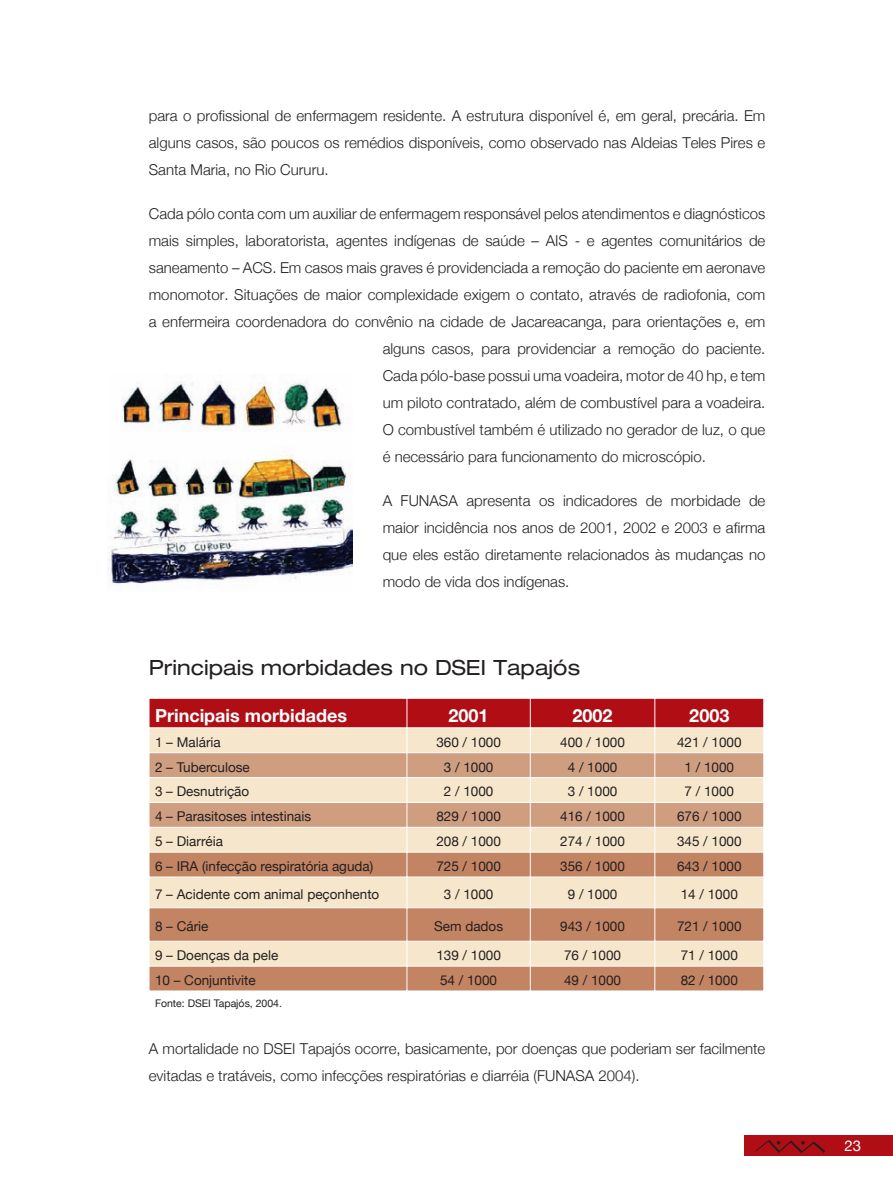
<style>
.page{position:relative;width:893px;height:1191px;background:#fff}
.page>*{position:absolute;margin:0;border:0;box-sizing:border-box;transform-origin:0 0}
.t1{font:expanded 21px "Helvetica Neue";color:#231f20}
.t2{font:700 18px "Helvetica Neue";color:#fff}
.t3{font:300 15px/27px "Helvetica Neue";color:#231f20;text-align:justify}
.t4{font:15px "Helvetica Neue";color:#fff}
.t5{font:13.5px "Helvetica Neue";color:#231f20}
.t6{font:10.5px "Helvetica Neue";color:#231f20}
</style>
<div class="page">
<div style="left:745px;top:1135px;width:148px;height:21px;background:#b00d15"></div>
<svg style="left:755px;top:1140px;width:70px;height:13px"></svg>
<svg style="left:150px;top:877px;width:613px;height:113px;background:#dcb598"></svg>
<svg style="left:149px;top:698px;width:615px;height:178px;background:#daa58f"></svg>
<hr style="left:407px;top:877px;width:1px;height:30px;background:#fff">
<hr style="left:530px;top:877px;width:1px;height:30px;background:#fff">
<hr style="left:655px;top:877px;width:1px;height:30px;background:#fff">
<hr style="left:149px;top:907px;width:258px;height:1px;background:#fff">
<hr style="left:407px;top:907px;width:123px;height:1px;background:#fff">
<hr style="left:407px;top:908px;width:1px;height:33px;background:#fff">
<hr style="left:530px;top:907px;width:125px;height:1px;background:#fff">
<hr style="left:530px;top:908px;width:1px;height:33px;background:#fff">
<hr style="left:655px;top:907px;width:109px;height:1px;background:#fff">
<hr style="left:655px;top:908px;width:1px;height:33px;background:#fff">
<hr style="left:149px;top:941px;width:258px;height:1px;background:#fff">
<hr style="left:407px;top:941px;width:123px;height:1px;background:#fff">
<hr style="left:530px;top:941px;width:125px;height:1px;background:#fff">
<hr style="left:655px;top:941px;width:109px;height:1px;background:#fff">
<hr style="left:149px;top:966px;width:258px;height:1px;background:#fff">
<hr style="left:407px;top:966px;width:123px;height:1px;background:#fff">
<hr style="left:530px;top:966px;width:125px;height:1px;background:#fff">
<hr style="left:655px;top:966px;width:109px;height:1px;background:#fff">
<svg style="left:149px;top:942px;width:1px;height:49px"></svg>
<svg style="left:407px;top:942px;width:1px;height:49px"></svg>
<svg style="left:530px;top:942px;width:1px;height:48px"></svg>
<svg style="left:655px;top:942px;width:1px;height:49px"></svg>
<svg style="left:763px;top:942px;width:1px;height:48px"></svg>
<img style="left:108px;top:381px;width:245px;height:204px">
<p class="t3" style="left:149px;top:102px;width:618px">para o profissional de enfermagem residente. A estrutura disponível é, em geral, precária. Em alguns casos, são poucos os remédios disponíveis, como observado nas Aldeias Teles Pires e Santa Maria, no Rio Cururu.</p>
<p class="t3" style="left:149px;top:200px;width:618px">Cada pólo conta com um auxiliar de enfermagem responsável pelos atendimentos e diagnósticos</p>
<p class="t3" style="left:149px;top:227px;width:618px">mais simples, laboratorista, agentes indígenas de saúde – AIS - e agentes comunitários de</p>
<p class="t3" style="left:149px;top:254px;width:618px">saneamento – ACS. Em casos mais graves é providenciada a remoção do paciente em aeronave</p>
<p class="t3" style="left:149px;top:281px;width:618px">monomotor. Situações de maior complexidade exigem o contato, através de radiofonia, com</p>
<p class="t3" style="left:149px;top:308px;width:618px">a enfermeira coordenadora do convênio na cidade de Jacareacanga, para orientações e, em</p>
<p class="t3" style="left:383px;top:335px;width:384px">alguns casos, para providenciar a remoção do paciente.</p>
<p class="t3" style="left:383px;top:362px;width:384px">Cada pólo-base possui uma voadeira, motor de 40 hp, e tem</p>
<p class="t3" style="left:383px;top:389px;width:384px">um piloto contratado, além de combustível para a voadeira.</p>
<p class="t3" style="left:383px;top:416px;width:384px">O combustível também é utilizado no gerador de luz, o que</p>
<p class="t3" style="left:383px;top:443px;width:325px">é necessário para funcionamento do microscópio.</p>
<p class="t3" style="left:383px;top:487px;width:384px">A FUNASA apresenta os indicadores de morbidade de maior incidência nos anos de 2001, 2002 e 2003 e afirma que eles estão diretamente relacionados às mudanças no modo de vida dos indígenas.</p>
<h1 class="t1" style="left:149px;top:660px;width:433px">Principais morbidades no DSEI Tapajós</h1>
<p class="t2" style="left:155px;top:704px;width:194px">Principais morbidades</p>
<p class="t2" style="left:449px;top:704px;width:42px">2001</p>
<p class="t2" style="left:573px;top:704px;width:42px">2002</p>
<p class="t2" style="left:689px;top:704px;width:42px">2003</p>
<p class="t5" style="left:155px;top:734px;width:67px">1 – Malária</p>
<p class="t5" style="left:436px;top:734px;width:66px">360 / 1000</p>
<p class="t5" style="left:560px;top:734px;width:66px">400 / 1000</p>
<p class="t5" style="left:677px;top:734px;width:66px">421 / 1000</p>
<p class="t5" style="left:155px;top:758px;width:96px">2 – Tuberculose</p>
<p class="t5" style="left:444px;top:758px;width:51px">3 / 1000</p>
<p class="t5" style="left:568px;top:758px;width:51px">4 / 1000</p>
<p class="t5" style="left:684px;top:758px;width:51px">1 / 1000</p>
<p class="t5" style="left:155px;top:783px;width:96px">3 – Desnutrição</p>
<p class="t5" style="left:444px;top:783px;width:51px">2 / 1000</p>
<p class="t5" style="left:568px;top:783px;width:51px">3 / 1000</p>
<p class="t5" style="left:684px;top:783px;width:51px">7 / 1000</p>
<p class="t5" style="left:155px;top:808px;width:158px">4 – Parasitoses intestinais</p>
<p class="t5" style="left:436px;top:808px;width:66px">829 / 1000</p>
<p class="t5" style="left:560px;top:808px;width:66px">416 / 1000</p>
<p class="t5" style="left:677px;top:808px;width:66px">676 / 1000</p>
<p class="t5" style="left:155px;top:833px;width:69px">5 – Diarréia</p>
<p class="t5" style="left:436px;top:833px;width:66px">208 / 1000</p>
<p class="t5" style="left:560px;top:833px;width:66px">274 / 1000</p>
<p class="t5" style="left:677px;top:833px;width:66px">345 / 1000</p>
<p class="t5" style="left:155px;top:858px;width:220px">6 – IRA (infecção respiratória aguda)</p>
<p class="t5" style="left:436px;top:858px;width:66px">725 / 1000</p>
<p class="t5" style="left:560px;top:858px;width:66px">356 / 1000</p>
<p class="t5" style="left:677px;top:858px;width:66px">643 / 1000</p>
<p class="t5" style="left:155px;top:886px;width:226px">7 – Acidente com animal peçonhento</p>
<p class="t5" style="left:444px;top:886px;width:51px">3 / 1000</p>
<p class="t5" style="left:568px;top:886px;width:51px">9 / 1000</p>
<p class="t5" style="left:681px;top:886px;width:59px">14 / 1000</p>
<p class="t5" style="left:155px;top:918px;width:55px">8 – Cárie</p>
<p class="t5" style="left:434px;top:918px;width:71px">Sem dados</p>
<p class="t5" style="left:560px;top:918px;width:66px">943 / 1000</p>
<p class="t5" style="left:677px;top:918px;width:66px">721 / 1000</p>
<p class="t5" style="left:155px;top:947px;width:125px">9 – Doenças da pele</p>
<p class="t5" style="left:436px;top:947px;width:66px">139 / 1000</p>
<p class="t5" style="left:564px;top:947px;width:59px">76 / 1000</p>
<p class="t5" style="left:681px;top:947px;width:59px">71 / 1000</p>
<p class="t5" style="left:155px;top:972px;width:102px">10 – Conjuntivite</p>
<p class="t5" style="left:440px;top:972px;width:59px">54 / 1000</p>
<p class="t5" style="left:564px;top:972px;width:59px">49 / 1000</p>
<p class="t5" style="left:681px;top:972px;width:59px">82 / 1000</p>
<p class="t6" style="left:155px;top:997px;width:129px">Fonte: DSEI Tapajós, 2004.</p>
<p class="t3" style="left:149px;top:1035px;width:618px">A mortalidade no DSEI Tapajós ocorre, basicamente, por doenças que poderiam ser facilmente evitadas e tratáveis, como infecções respiratórias e diarréia (FUNASA 2004).</p>
<p class="t4" style="left:844px;top:1136px;width:18px">23</p>
</div>
